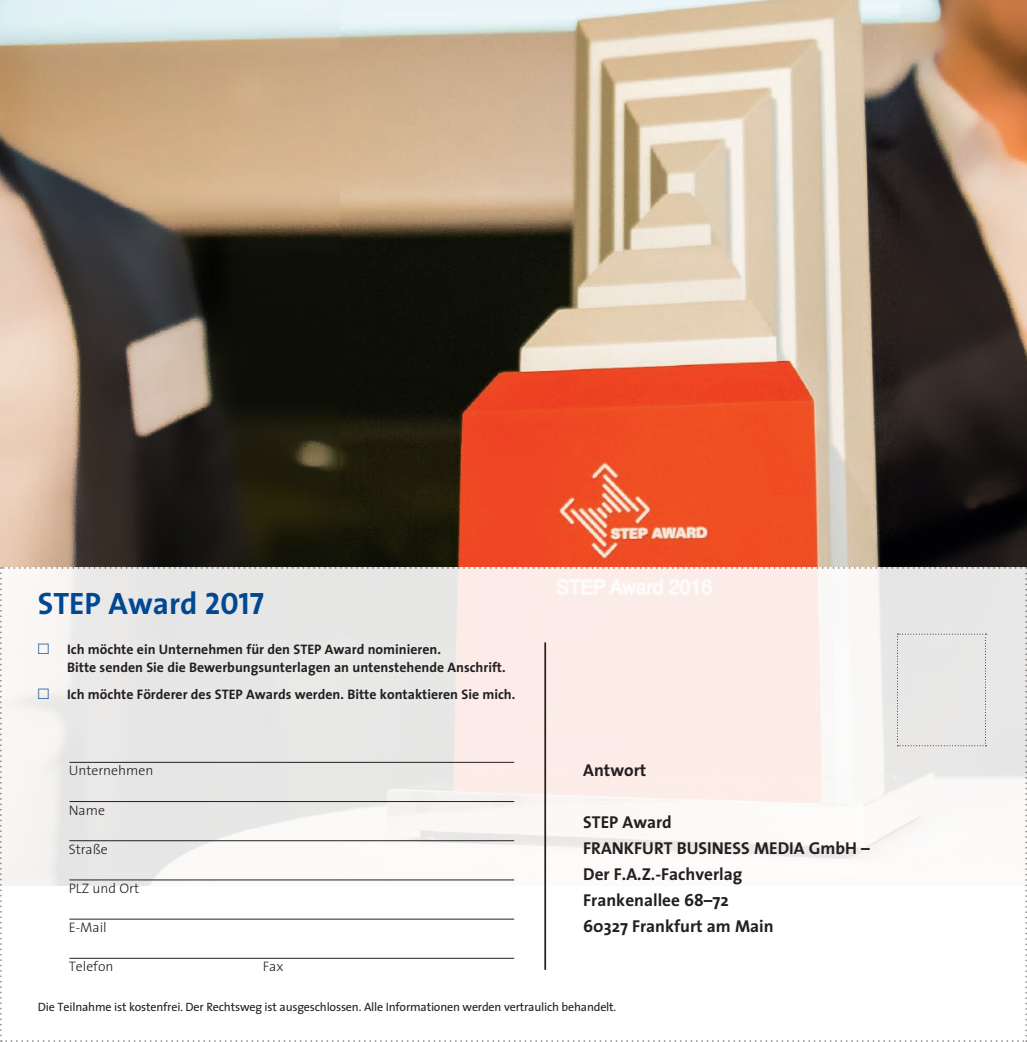
<style>
.page{position:relative;width:1027px;height:1042px;background:#fff}
.page>*{position:absolute;margin:0;border:0;box-sizing:border-box;transform-origin:0 0}
.t1{font:700 31.15px "The Sans";color:#014892}
.t2{font:700 17.32px/25.9px "The Sans";color:#231f20}
.BODY-TEXT{font:700 13.83px/17.3px "The Sans";color:#231f20}
.t3{font:300 13.83px "The Sans";color:#231f20}
.BODY-TEXT-2{font:13.83px "European Pi Three";color:#014892}
.t4{font:12.08px "The Sans";letter-spacing:-.015em;color:#231f20}
.s1{font-family:"The Sans Bold Caps";font-weight:400}
</style>
<div class="page">
<img style="left:0;top:0;width:1027px;height:567px">
<svg style="left:0;top:567px;width:1027px;height:475px"></svg>
<hr style="left:544px;top:642px;width:2px;height:328px;background:#231f20">
<hr style="left:69px;top:762px;width:445px;height:1px;background:#231f20">
<hr style="left:69px;top:801px;width:445px;height:1px;background:#231f20">
<hr style="left:69px;top:840px;width:445px;height:1px;background:#231f20">
<hr style="left:69px;top:879px;width:445px;height:1px;background:#231f20">
<hr style="left:69px;top:918px;width:445px;height:1px;background:#231f20">
<hr style="left:69px;top:958px;width:445px;height:1px;background:#231f20">
<p class="t1" style="left:38px;top:577px;width:228px">STEP Award <span class="s1">2017</span></p>
<p class="BODY-TEXT-2" style="left:38px;top:640px;width:13px">m</p>
<p class="BODY-TEXT" style="left:67px;top:641px;width:440px">Ich möchte ein Unternehmen für den STEP Award nominieren.<br>Bitte senden Sie die Bewerbungsunterlagen an untenstehende Anschrift.</p>
<p class="BODY-TEXT-2" style="left:38px;top:685px;width:13px">m</p>
<p class="BODY-TEXT" style="left:67px;top:685px;width:450px">Ich möchte Förderer des STEP Awards werden. Bitte kontaktieren Sie mich.</p>
<p class="t3" style="left:69px;top:759px;width:86px">Unternehmen</p>
<p class="t3" style="left:69px;top:798px;width:38px">Name</p>
<p class="t3" style="left:69px;top:837px;width:41px">Straße</p>
<p class="t3" style="left:69px;top:877px;width:72px">PLZ und Ort</p>
<p class="t3" style="left:69px;top:916px;width:40px">E-Mail</p>
<p class="t3" style="left:69px;top:955px;width:46px">Telefon</p>
<p class="t3" style="left:263px;top:955px;width:22px">Fax</p>
<p class="t2" style="left:583px;top:757px;width:65px">Antwort</p>
<p class="t2" style="left:583px;top:808px;width:90px">STEP Award</p>
<p class="t2" style="left:583px;top:834px;width:288px">FRANKFURT BUSINESS MEDIA GmbH –<br>Der F.A.Z.-Fachverlag<br>Frankenallee 68–72</p>
<p class="t2" style="left:583px;top:912px;width:192px">60327 Frankfurt am Main</p>
<p class="t4" style="left:38px;top:997px;width:580px">Die Teilnahme ist kostenfrei. Der Rechtsweg ist ausgeschlossen. Alle Informationen werden vertraulich behandelt.</p>
</div>
